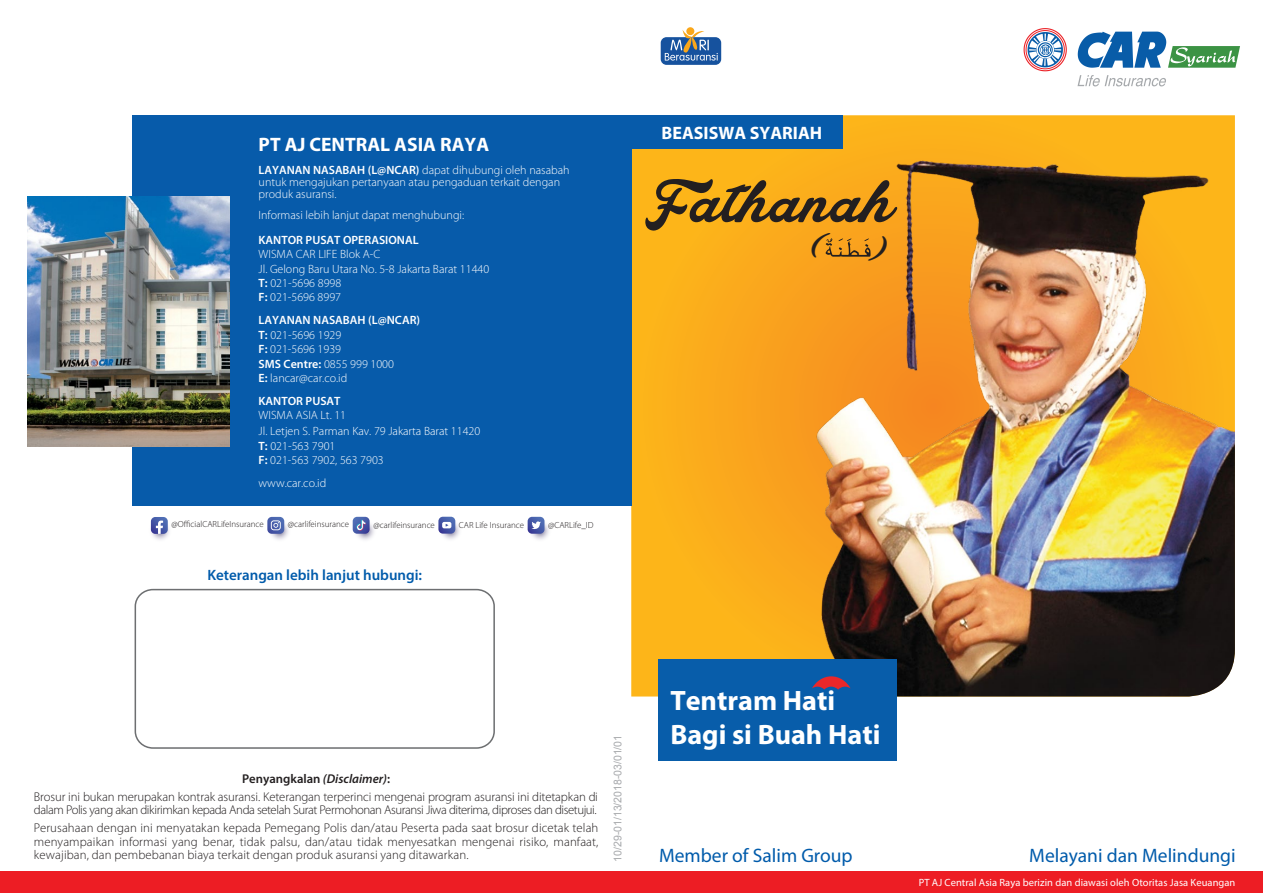
<style>
.page{position:relative;width:1263px;height:893px;background:#fff}
.page>*{position:absolute;margin:0;border:0;box-sizing:border-box;transform-origin:0 0}
.t1{font:65.1px "Lakesight Personal Use Only";color:#231f20}
.t2{font:700 28.2px/33.8px "Myriad Pro";color:#fff}
.t3{font:19.5px "Myriad Pro";color:#005bab}
.t4{font:700 19.5px "Myriad Pro";color:#fff}
.t5{font:700 18px "Myriad Pro";color:#fff}
.t6{font:600 15px "Myriad Pro";color:#005bab}
.t7{font:300 12.75px/18px "Myriad Pro";letter-spacing:-.025em;color:#231f20}
.t8{font:300 12.75px/13.5px "Myriad Pro";letter-spacing:.01em;color:#231f20}
.t9{font:300 12.75px/18px "Myriad Pro";letter-spacing:-.01em;color:#231f20;text-align:center}
.t10{font:300 12px/14.4px "Myriad Pro";color:#fff}
.t11{font:600 12px "Myriad Pro";color:#fff}
.t12{font:10.8px "Arial";color:#a7a9ac}
.t13{font:10.5px "Myriad Pro";letter-spacing:.005em;color:#fff}
.t14{font:300 8.85px "Myriad Pro";color:#231f20}
.s1{font-weight:600}
.s2{font-weight:600;font-style:italic}
</style>
<div class="page">
<svg style="left:631px;top:115px;width:604px;height:581px;background:#faad1c"></svg>
<img style="left:816px;top:160px;width:419px;height:536px">
<div style="left:659px;top:659px;width:238px;height:102px;background:#085daa"></div>
<svg style="left:812px;top:676px;width:39px;height:14px"></svg>
<div style="left:0;top:872px;width:1263px;height:21px;background:#ed1d24"></div>
<div style="left:661px;top:37px;width:60px;height:28px;background:#16529e;border-radius:6px"></div>
<svg style="left:665px;top:30px;width:53px;height:31px"></svg>
<div style="left:686px;top:27px;width:8px;height:8px;background:#faa71a;border-radius:50%"></div>
<div style="left:631px;top:115px;width:212px;height:33px;background:#075baa"></div>
<svg style="left:1023px;top:28px;width:44px;height:43px"></svg>
<svg style="left:1078px;top:32px;width:162px;height:36px"></svg>
<svg style="left:1077px;top:75px;width:89px;height:11px"></svg>
<div style="left:135px;top:589px;width:360px;height:160px;border:2px solid #6d6f71;border-radius:17px"></div>
<div style="left:132px;top:115px;width:499px;height:391px;background:#075baa"></div>
<img style="left:27px;top:196px;width:202px;height:251px">
<svg style="left:148px;top:518px;width:24px;height:24px"></svg>
<svg style="left:151px;top:517px;width:17px;height:17px"></svg>
<svg style="left:267px;top:518px;width:24px;height:24px"></svg>
<svg style="left:267px;top:517px;width:17px;height:17px"></svg>
<svg style="left:352px;top:518px;width:25px;height:25px"></svg>
<svg style="left:353px;top:517px;width:17px;height:17px"></svg>
<svg style="left:438px;top:518px;width:24px;height:24px"></svg>
<svg style="left:438px;top:517px;width:17px;height:17px"></svg>
<svg style="left:527px;top:518px;width:25px;height:24px"></svg>
<svg style="left:528px;top:517px;width:16px;height:17px"></svg>
<svg style="left:811px;top:232px;width:76px;height:30px;background:#e5961d"></svg>
<h3 class="t4" style="left:259px;top:131px;width:232px">PT AJ CENTRAL ASIA RAYA</h3>
<p class="t10" style="left:259px;top:164px;width:313px;line-height:12px"><span class="s1">LAYANAN NASABAH (L@NCAR)</span> dapat dihubungi oleh nasabah untuk mengajukan pertanyaan atau pengaduan terkait dengan produk asuransi.</p>
<p class="t10" style="left:259px;top:208px;width:207px">Informasi lebih lanjut dapat menghubungi:</p>
<p class="t11" style="left:259px;top:232px;width:162px">KANTOR PUSAT OPERASIONAL</p>
<p class="t10" style="left:259px;top:247px;width:232px">WISMA CAR LIFE Blok A-C<br>Jl. Gelong Baru Utara No. 5-8 Jakarta Barat 11440<br><span class="s1">T:</span> 021-5696 8998<br><span class="s1">F:</span> 021-5696 8997</p>
<p class="t11" style="left:259px;top:313px;width:163px">LAYANAN NASABAH (L@NCAR)</p>
<p class="t10" style="left:259px;top:328px;width:137px"><span class="s1">T:</span> 021-5696 1929<br><span class="s1">F:</span> 021-5696 1939<br><span class="s1">SMS Centre:</span> 0855 999 1000<br><span class="s1">E:</span> lancar@car.co.id</p>
<p class="t11" style="left:259px;top:393px;width:83px">KANTOR PUSAT</p>
<p class="t10" style="left:259px;top:407px;width:223px;line-height:15.9px">WISMA ASIA Lt. 11<br>Jl. Letjen S. Parman Kav. 79 Jakarta Barat 11420</p>
<p class="t10" style="left:259px;top:439px;width:127px"><span class="s1">T:</span> 021-563 7901<br><span class="s1">F:</span> 021-563 7902, 563 7903</p>
<p class="t10" style="left:259px;top:476px;width:69px">www.car.co.id</p>
<p class="t14" style="left:171px;top:520px;width:94px">@OfficialCARLifeInsurance</p>
<p class="t14" style="left:288px;top:519px;width:63px">@carlifeinsurance</p>
<p class="t14" style="left:373px;top:520px;width:63px">@carlifeinsurance</p>
<p class="t14" style="left:459px;top:520px;width:67px">CAR Life Insurance</p>
<p class="t14" style="left:548px;top:520px;width:47px">@CARLife_ID</p>
<p class="t6" style="left:207px;top:565px;width:216px">Keterangan lebih lanjut hubungi:</p>
<h3 class="t5" style="left:661px;top:121px;width:162px">BEASISWA SYARIAH</h3>
<h1 class="t1" style="left:645px;top:161px;width:251px">Fathanah</h1>
<p class="t9" style="left:34px;top:770px;width:565px"><span class="s1">Penyangkalan</span> <span class="s2">(Disclaimer)</span><span class="s1">:<br></span>Brosur ini bukan merupakan kontrak asuransi. Keterangan terperinci mengenai program asuransi ini ditetapkan di</p>
<p class="t7" style="left:34px;top:801px;width:566px">dalam Polis yang akan dikirimkan kepada Anda setelah Surat Permohonan Asuransi Jiwa diterima, diproses dan disetujui.<br>Perusahaan dengan ini menyatakan kepada Pemegang Polis dan/atau Peserta pada saat brosur dicetak telah</p>
<p class="t8" style="left:34px;top:835px;width:566px">menyampaikan informasi yang benar, tidak palsu, dan/atau tidak menyesatkan mengenai risiko, manfaat, kewajiban, dan pembebanan biaya terkait dengan produk asuransi yang ditawarkan.</p>
<p class="t12" style="left:611px;top:862px;width:128px;rotate:-90deg">10/29-01/13/2018-03/01/01</p>
<h2 class="t2" style="left:670px;top:683px;width:212px">Tentram Hati<br>Bagi si Buah Hati</h2>
<h3 class="t3" style="left:659px;top:843px;width:195px">Member of Salim Group</h3>
<h3 class="t3" style="left:1029px;top:843px;width:208px">Melayani dan Melindungi</h3>
<p class="t13" style="left:919px;top:876px;width:318px">PT AJ Central Asia Raya berizin dan diawasi oleh Otoritas Jasa Keuangan</p>
</div>
